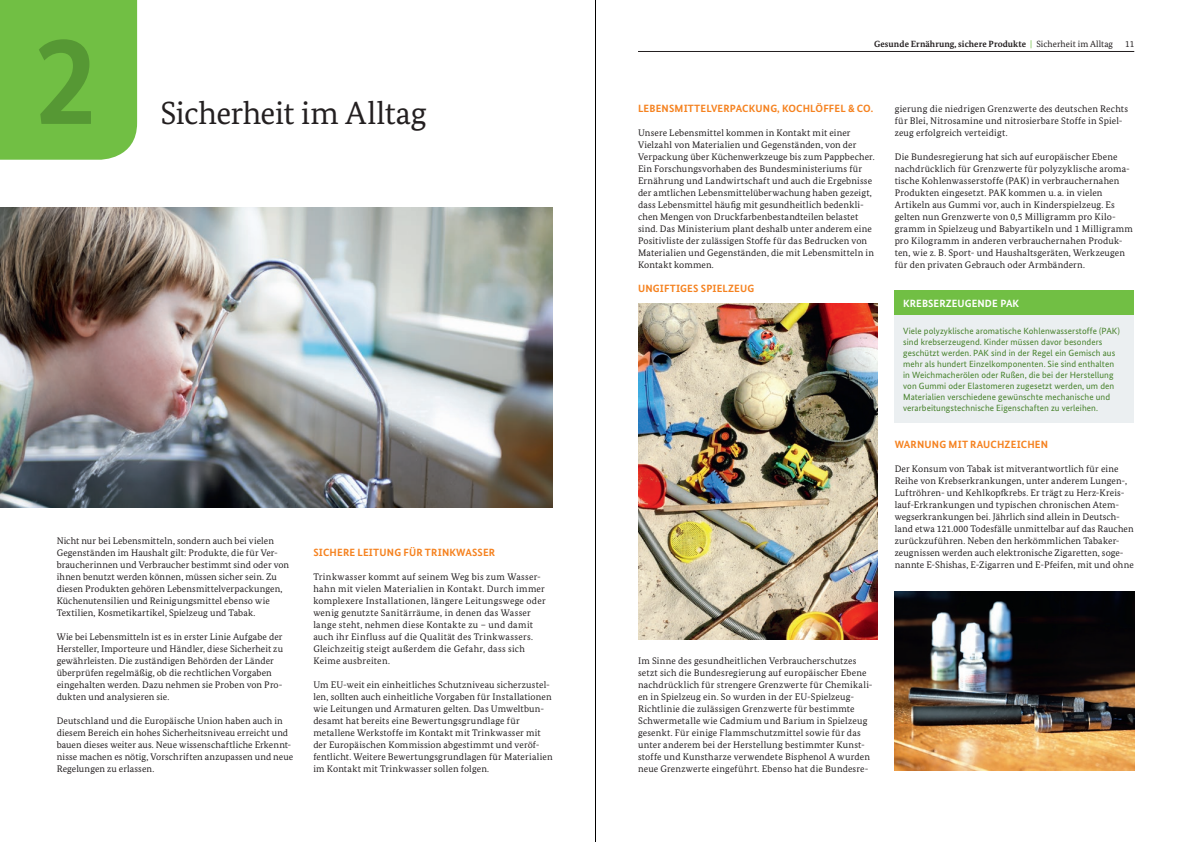
<style>
.page{position:relative;width:1191px;height:842px;background:#fff}
.page>*{position:absolute;margin:0;border:0;box-sizing:border-box;transform-origin:0 0}
.t1{font:700 127.6px "Bundes Sans";color:#569834}
.t2{font:32px "Bundes Serif";letter-spacing:-.01em;color:#231f20}
.t3{font:700 10.5px "Bundes Sans";letter-spacing:.015em;color:#f58220}
.t4{font:700 10.5px "Bundes Sans";letter-spacing:.005em;color:#fff}
.t5{font:9.5px/12px "Bundes Serif";letter-spacing:.015em;color:#231f20}
.t6{font:9px/11px "Bundes Sans";letter-spacing:.01em;color:#45802a}
.t7{font:700 9px "Bundes Serif";letter-spacing:.005em;color:#231f20}
.t8{font:9px "Bundes Serif";color:#231f20}
.s1{font-weight:400;color:#71bf44}
.s2{font-weight:400}
</style>
<div class="page">
<img style="left:0;top:208px;width:553px;height:300px">
<div style="left:894px;top:312px;width:240px;height:111px;background:#ebeff1"></div>
<div style="left:894px;top:291px;width:240px;height:24px;background:#71bf44"></div>
<div style="left:0;top:0;width:137px;height:160px;background:#71bf44"></div>
<img style="left:894px;top:592px;width:240px;height:179px">
<img style="left:638px;top:304px;width:239px;height:336px">
<hr style="left:638px;top:51px;width:496px;height:1px;background:#231f20">
<hr style="left:595px;top:0;width:1px;height:842px;background:#010000">
<h1 class="t1" style="left:34px;top:2px;width:65px">2</h1>
<h2 class="t2" style="left:161px;top:93px;width:267px">Sicherheit im Alltag</h2>
<p class="t5" style="left:57px;top:534px;width:234px">Nicht nur bei Lebensmitteln, sondern auch bei vielen Gegenständen im Haushalt gilt: Produkte, die für Ver&shy;braucherinnen und Verbraucher bestimmt sind oder von ihnen benutzt werden können, müssen sicher sein. Zu diesen Produkten gehören Lebensmittelverpackungen, Küchenutensilien und Reinigungsmittel ebenso wie Textilien, Kosmetikartikel, Spielzeug und Tabak.</p>
<p class="t5" style="left:57px;top:630px;width:228px">Wie bei Lebensmitteln ist es in erster Linie Aufgabe der Hersteller, Importeure und Händler, diese Sicherheit zu gewährleisten. Die zuständigen Behörden der Länder überprüfen regelmäßig, ob die rechtlichen Vorgaben eingehalten werden. Dazu nehmen sie Proben von Pro&shy;dukten und analysieren sie.</p>
<p class="t5" style="left:57px;top:714px;width:238px">Deutschland und die Europäische Union haben auch in diesem Bereich ein hohes Sicherheitsniveau erreicht und bauen dieses weiter aus. Neue wissenschaftliche Erkennt&shy;nisse machen es nötig, Vorschriften anzupassen und neue Regelungen zu erlassen.</p>
<p class="t3" style="left:313px;top:546px;width:183px">SICHERE LEITUNG FÜR TRINKWASSER</p>
<p class="t5" style="left:313px;top:570px;width:234px">Trinkwasser kommt auf seinem Weg bis zum Wasser&shy;hahn mit vielen Materialien in Kontakt. Durch immer komplexere Installationen, längere Leitungswege oder wenig genutzte Sanitärräume, in denen das Wasser lange steht, nehmen diese Kontakte zu – und damit auch ihr Einfluss auf die Qualität des Trinkwassers.<br>Gleichzeitig steigt außerdem die Gefahr, dass sich Keime ausbreiten.</p>
<p class="t5" style="left:313px;top:678px;width:241px">Um EU-weit ein einheitliches Schutzniveau sicherzustel&shy;len, sollten auch einheitliche Vorgaben für Installationen wie Leitungen und Armaturen gelten. Das Umweltbun&shy;desamt hat bereits eine Bewertungsgrundlage für metallene Werkstoffe im Kontakt mit Trinkwasser mit der Europäischen Kommission abgestimmt und veröf&shy;fentlicht. Weitere Bewertungsgrundlagen für Materialien im Kontakt mit Trinkwasser sollen folgen.</p>
<p class="t7" style="left:874px;top:38px;width:240px">Gesunde Ernährung, sichere Produkte <span class="s1">|</span> <span class="s2">Sicherheit im Alltag</span></p>
<p class="t8" style="left:1125px;top:38px;width:11px">11</p>
<p class="t3" style="left:638px;top:102px;width:237px">LEBENSMITTELVERPACKUNG, KOCHLÖFFEL &amp; CO.</p>
<p class="t5" style="left:638px;top:126px;width:238px">Unsere Lebensmittel kommen in Kontakt mit einer Vielzahl von Materialien und Gegenständen, von der Verpackung über Küchenwerkzeuge bis zum Pappbecher.<br>Ein Forschungsvorhaben des Bundesministeriums für Ernährung und Landwirtschaft und auch die Ergebnisse der amtlichen Lebensmittelüberwachung haben gezeigt, dass Lebensmittel häufig mit gesundheitlich bedenkli&shy;chen Mengen von Druckfarbenbestandteilen belastet sind. Das Ministerium plant deshalb unter anderem eine Positivliste der zulässigen Stoffe für das Bedrucken von Materialien und Gegenständen, die mit Lebensmitteln in Kontakt kommen.</p>
<p class="t3" style="left:638px;top:282px;width:118px">UNGIFTIGES SPIELZEUG</p>
<p class="t5" style="left:894px;top:102px;width:235px">gierung die niedrigen Grenzwerte des deutschen Rechts für Blei, Nitrosamine und nitrosierbare Stoffe in Spiel&shy;zeug erfolgreich verteidigt.</p>
<p class="t5" style="left:894px;top:150px;width:240px">Die Bundesregierung hat sich auf europäischer Ebene nachdrücklich für Grenzwerte für polyzyklische aroma&shy;tische Kohlenwasserstoffe (PAK) in verbrauchernahen Produkten eingesetzt. PAK kommen u. a. in vielen Artikeln aus Gummi vor, auch in Kinderspielzeug. Es gelten nun Grenzwerte von 0,5 Milligramm pro Kilo&shy;gramm in Spielzeug und Babyartikeln und 1 Milligramm pro Kilogramm in anderen verbrauchernahen Produk&shy;ten, wie z. B. Sport- und Haushaltsgeräten, Werkzeugen für den privaten Gebrauch oder Armbändern.</p>
<p class="t4" style="left:903px;top:297px;width:117px">KREBSERZEUGENDE PAK</p>
<p class="t6" style="left:903px;top:325px;width:218px">Viele polyzyklische aromatische Kohlenwasserstoffe (PAK) sind krebserzeugend. Kinder müssen davor besonders geschützt werden. PAK sind in der Regel ein Gemisch aus mehr als hundert Einzelkomponenten. Sie sind enthalten in Weichmacherölen oder Rußen, die bei der Herstellung von Gummi oder Elastomeren zugesetzt werden, um den Materialien verschiedene gewünschte mechanische und verarbeitungstechnische Eigenschaften zu verleihen.</p>
<p class="t3" style="left:894px;top:438px;width:155px">WARNUNG MIT RAUCHZEICHEN</p>
<p class="t5" style="left:894px;top:462px;width:241px">Der Konsum von Tabak ist mitverantwortlich für eine Reihe von Krebserkrankungen, unter anderem Lungen-, Luftröhren- und Kehlkopfkrebs. Er trägt zu Herz-Kreis&shy;lauf-Erkrankungen und typischen chronischen Atem&shy;wegserkrankungen bei. Jährlich sind allein in Deutsch&shy;land etwa 121.000 Todesfälle unmittelbar auf das Rauchen zurückzuführen. Neben den herkömmlichen Tabaker&shy;zeugnissen werden auch elektronische Zigaretten, soge&shy;nannte E-Shishas, E-Zigarren und E-Pfeifen, mit und ohne</p>
<p class="t5" style="left:638px;top:654px;width:236px">Im Sinne des gesundheitlichen Verbraucherschutzes setzt sich die Bundesregierung auf europäischer Ebene nachdrücklich für strengere Grenzwerte für Chemikali&shy;en in Spielzeug ein. So wurden in der EU-Spielzeug-Richtlinie die zulässigen Grenzwerte für bestimmte Schwermetalle wie Cadmium und Barium in Spielzeug gesenkt. Für einige Flammschutzmittel sowie für das unter anderem bei der Herstellung bestimmter Kunst&shy;stoffe und Kunstharze verwendete Bisphenol A wurden neue Grenzwerte eingeführt. Ebenso hat die Bundesre-</p>
</div>
